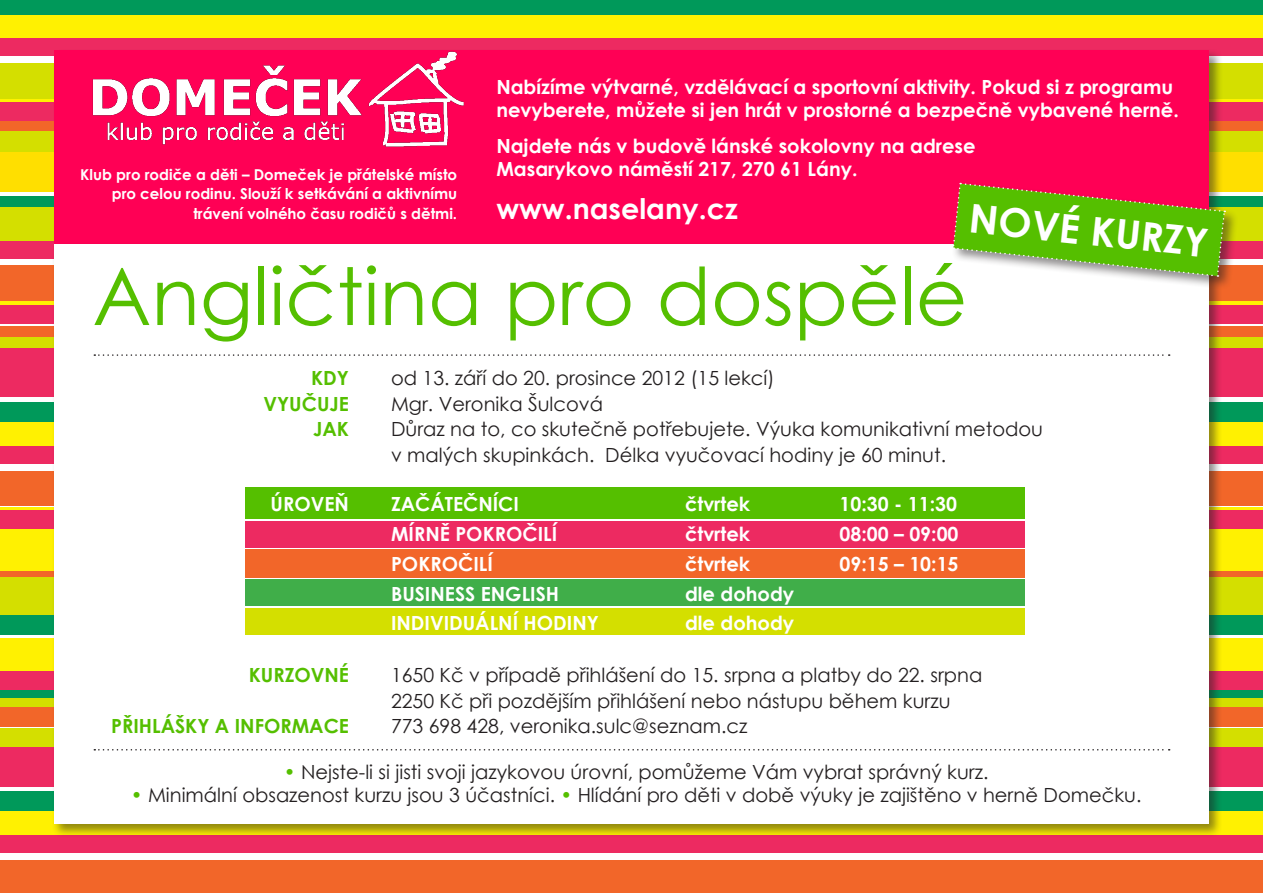
<style>
.page{position:relative;width:1263px;height:893px;background:#fff}
.page>*{position:absolute;margin:0;border:0;box-sizing:border-box;transform-origin:0 0}
.t1{font:79.5px "Century Gothic";color:#55bf00}
.t2{font:700 39.75px "Century Gothic";color:#fff}
.t3{font:700 28.5px "Century Gothic";color:#fff}
.t4{font:19.5px/25.5px "Century Gothic";color:#231f20}
.t5{font:700 19.5px/23.4px "Century Gothic";color:#fff}
.t6{font:700 19.5px "Century Gothic";color:#55bf00}
.t7{font:700 15px/19.5px "Century Gothic";color:#fff;text-align:right}
.s1{color:#55bf00}
</style>
<div class="page">
<div style="left:0;top:697px;width:1263px;height:30px;background:#f26629"></div>
<div style="left:0;top:121px;width:1263px;height:11px;background:#f26629"></div>
<div style="left:0;top:689px;width:1263px;height:12px;background:#00995a"></div>
<div style="left:0;top:568px;width:1263px;height:11px;background:#f26629"></div>
<div style="left:0;top:327px;width:1263px;height:11px;background:#f26629"></div>
<div style="left:0;top:63px;width:1263px;height:36px;background:#d4df00"></div>
<div style="left:0;top:860px;width:1263px;height:33px;background:#f26629"></div>
<div style="left:0;top:266px;width:1263px;height:35px;background:#f26629"></div>
<div style="left:0;top:471px;width:1263px;height:34px;background:#f26629"></div>
<div style="left:0;top:729px;width:1263px;height:22px;background:#d4df00"></div>
<div style="left:0;top:132px;width:1263px;height:22px;background:#d4df00"></div>
<div style="left:0;top:698px;width:1263px;height:8px;background:#d4df00"></div>
<div style="left:0;top:337px;width:1263px;height:22px;background:#d4df00"></div>
<div style="left:0;top:6px;width:1263px;height:34px;background:#fff101"></div>
<div style="left:0;top:803px;width:1263px;height:35px;background:#fff101"></div>
<div style="left:0;top:205px;width:1263px;height:38px;background:#d4df00"></div>
<div style="left:0;top:578px;width:1263px;height:38px;background:#d4df00"></div>
<div style="left:0;top:414px;width:1263px;height:34px;background:#fff101"></div>
<div style="left:0;top:526px;width:1263px;height:45px;background:#fff101"></div>
<div style="left:0;top:638px;width:1263px;height:44px;background:#fff101"></div>
<svg style="left:0;top:99px;width:1263px;height:4px"></svg>
<div style="left:0;top:301px;width:1263px;height:7px;background:#fff101"></div>
<div style="left:0;top:507px;width:1263px;height:7px;background:#fff101"></div>
<div style="left:0;top:103px;width:1263px;height:18px;background:#ed2a61"></div>
<div style="left:0;top:671px;width:1263px;height:18px;background:#ed2a61"></div>
<div style="left:0;top:305px;width:1263px;height:19px;background:#ed2a61"></div>
<div style="left:0;top:510px;width:1263px;height:19px;background:#ed2a61"></div>
<div style="left:0;top:747px;width:1263px;height:39px;background:#ed2a61"></div>
<div style="left:0;top:152px;width:1263px;height:40px;background:#ffdf00"></div>
<div style="left:0;top:348px;width:1263px;height:49px;background:#ed2a61"></div>
<div style="left:0;top:38px;width:1263px;height:18px;background:#ed2a61"></div>
<div style="left:0;top:836px;width:1263px;height:17px;background:#ed2a61"></div>
<div style="left:0;top:241px;width:1263px;height:17px;background:#ed2a61"></div>
<div style="left:0;top:446px;width:1263px;height:18px;background:#ed2a61"></div>
<div style="left:0;top:0;width:1263px;height:14px;background:#00995a"></div>
<div style="left:0;top:791px;width:1263px;height:20px;background:#00995a"></div>
<div style="left:0;top:197px;width:1263px;height:10px;background:#00995a"></div>
<div style="left:0;top:402px;width:1263px;height:20px;background:#00995a"></div>
<div style="left:0;top:615px;width:1263px;height:19px;background:#00995a"></div>
<div style="left:54px;top:50px;width:1155px;height:194px;background:#f05"></div>
<div style="left:52px;top:242px;width:1188px;height:607px;background:#231f20;opacity:.5"></div>
<div style="left:54px;top:244px;width:1155px;height:579px;background:#fff"></div>
<img style="left:92px;top:51px;width:372px;height:96px">
<div style="left:950px;top:181px;width:313px;height:116px;background:#231f20;opacity:.5"></div>
<svg style="left:952px;top:182px;width:274px;height:95px"></svg>
<svg style="left:94px;top:749px;width:1076px;height:1px"></svg>
<svg style="left:94px;top:354px;width:1076px;height:2px"></svg>
<div style="left:246px;top:487px;width:779px;height:32px;background:#55bf00"></div>
<div style="left:246px;top:521px;width:779px;height:26px;background:#ed2a61"></div>
<div style="left:246px;top:549px;width:779px;height:28px;background:#f26629"></div>
<div style="left:246px;top:579px;width:779px;height:27px;background:#40ae49"></div>
<div style="left:246px;top:608px;width:779px;height:27px;background:#d4df00"></div>
<p class="t7" style="left:80px;top:164px;width:378px">Klub pro rodiče a děti – Domeček je přátelské místo pro celou rodinu. Slouží k setkávání a aktivnímu trávení volného času rodičů s dětmi.</p>
<p class="t5" style="left:496px;top:74px;width:684px">Nabízíme výtvarné, vzdělávací a sportovní aktivity. Pokud si z programu nevyberete, můžete si jen hrát v prostorné a bezpečně vybavené herně.</p>
<p class="t5" style="left:496px;top:133px;width:481px">Najdete nás v budově lánské sokolovny na adrese</p>
<p class="t5" style="left:496px;top:156px;width:363px">Masarykovo náměstí 217, 270 61 Lány.</p>
<p class="t3" style="left:496px;top:187px;width:243px">www.naselany.cz</p>
<p class="t2" style="left:972px;top:188px;width:241px;rotate:6deg">nové kurzy</p>
<p class="t1" style="left:92px;top:241px;width:876px">Angličtina pro dospělé</p>
<p class="t6" style="left:311px;top:363px;width:39px">KDY</p>
<p class="t4" style="left:391px;top:365px;width:385px">od 13. září do 20. prosince 2012 (15 lekcí)</p>
<p class="t6" style="left:264px;top:389px;width:87px">VYUČUJE</p>
<p class="t4" style="left:391px;top:391px;width:214px">Mgr. Veronika Šulcová</p>
<p class="t6" style="left:313px;top:414px;width:37px">JAK</p>
<p class="t4" style="left:391px;top:416px;width:653px">Důraz na to, co skutečně potřebujete. Výuka komunikativní metodou v malých skupinkách. Délka vyučovací hodiny je 60 minut.</p>
<p class="t5" style="left:271px;top:492px;width:80px">ÚROVEŇ</p>
<p class="t5" style="left:391px;top:492px;width:76px">Začátečn</p>
<p class="t5" style="left:493px;top:492px;width:28px">íci</p>
<p class="t5" style="left:685px;top:492px;width:67px">čtvrtek</p>
<p class="t5" style="left:839px;top:492px;width:119px">10:30 - 11:30</p>
<p class="t5" style="left:391px;top:522px;width:79px">Mírn ě pokroč</p>
<p class="t5" style="left:538px;top:522px;width:20px">ilí</p>
<p class="t5" style="left:685px;top:522px;width:67px">čtvrtek</p>
<p class="t5" style="left:839px;top:522px;width:120px">08:00 – 09:00</p>
<p class="t5" style="left:391px;top:552px;width:26px">Pokroč</p>
<p class="t5" style="left:473px;top:552px;width:20px">ilí</p>
<p class="t5" style="left:685px;top:552px;width:67px">čtvrtek</p>
<p class="t5" style="left:839px;top:552px;width:120px">09:15 – 10:15</p>
<p class="t5" style="left:391px;top:582px;width:51px">Business</p>
<p class="t5" style="left:481px;top:582px;width:80px">English</p>
<p class="t5" style="left:685px;top:582px;width:111px">dle dohody</p>
<p class="t5" style="left:349px;top:610px;width:20px">Ind</p>
<p class="t5" style="left:425px;top:610px;width:161px">ividuální hodiny</p>
<p class="t5" style="left:685px;top:610px;width:111px">dle dohody</p>
<p class="t6" style="left:249px;top:660px;width:12px">KURZOVNÉ</p>
<p class="t4" style="left:391px;top:662px;width:593px">1650 Kč v případě přihlášení do 15. srpna a platby do 22. srpna</p>
<p class="t4" style="left:391px;top:688px;width:561px">2250 Kč při pozdějším přihlášení nebo nástupu během kurzu</p>
<p class="t6" style="left:111px;top:711px;width:239px">PŘIH LÁŠKY A INFORMACE</p>
<p class="t4" style="left:391px;top:713px;width:358px">773 698 428, veronika.sulc@seznam.cz</p>
<p class="t4" style="left:284px;top:759px;width:706px"><span class="s1">•</span> Nejste-li si jisti svoji jazykovou úrovní, pomůžeme Vám vybrat správný kurz.</p>
<p class="t4" style="left:131px;top:782px;width:1012px"><span class="s1">•</span> Minimální obsazenost kurzu jsou 3 účastníci. <span class="s1">•</span> Hlídání pro děti v době výuky je zajištěno v herně Domečku.</p>
</div>
